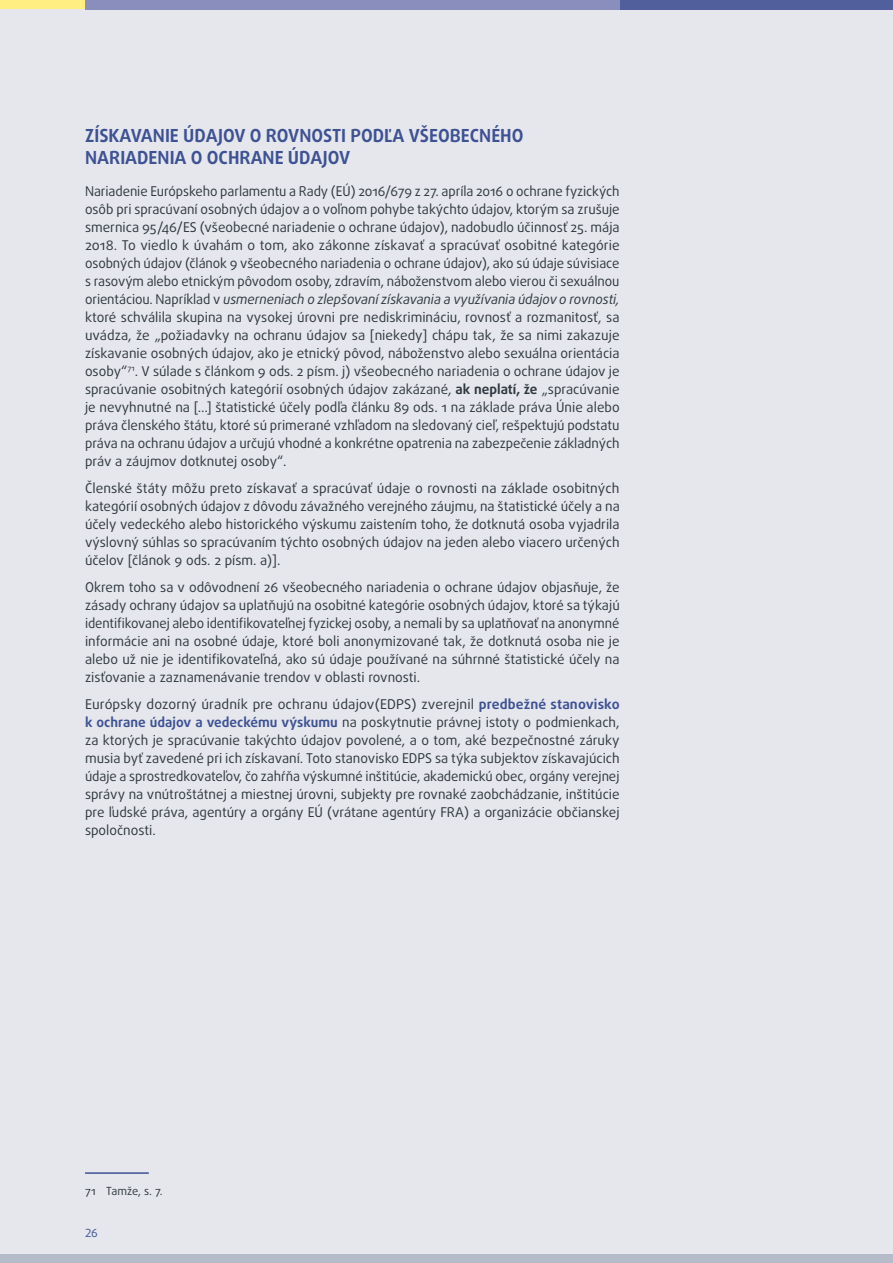
<style>
.page{position:relative;width:893px;height:1263px;background:#fff}
.page>*{position:absolute;margin:0;border:0;box-sizing:border-box;transform-origin:0 0}
.TITLE_2{font:700 18px/22.5px "Daxline Pro";color:#3e5293}
.BODYTEXT{font:13.5px/18px "Daxline Pro";color:#2f383f;text-align:justify}
.endnotes{font:11.25px "Daxline Pro";color:#2f383f}
.t1{font:11.25px "Daxline Pro";color:#3e5293}
.s1{font-style:italic}
.s2{font-weight:700}
.s3{font-weight:700;color:#3e5293}
</style>
<div class="page">
<div style="left:0;top:9px;width:893px;height:1249px;background:#e6e7ed"></div>
<div style="left:0;top:1254px;width:893px;height:9px;background:#b6bbca"></div>
<div style="left:393px;top:0;width:500px;height:10px;background:#51609d"></div>
<div style="left:85px;top:0;width:535px;height:10px;background:#8a8ebc"></div>
<div style="left:0;top:0;width:85px;height:9px;background:#ffee81"></div>
<hr style="left:85px;top:1172px;width:64px;height:2px;background:#3e5293">
<h2 class="TITLE_2" style="left:85px;top:124px;width:440px">ZÍSKAVANIE ÚDAJOV O ROVNOSTI PODĽA VŠEOBECNÉHO<br>NARIADENIA O OCHRANE ÚDAJOV</h2>
<p class="BODYTEXT" style="left:85px;top:182px;width:536px">Nariadenie Európskeho parlamentu a Rady (EÚ) 2016/679 z 27. apríla 2016 o ochrane fyzických osôb pri spracúvaní osobných údajov a o voľnom pohybe takýchto údajov, ktorým sa zrušuje smernica 95/46/ES (všeobecné nariadenie o ochrane údajov), nadobudlo účinnosť 25. mája 2018. To viedlo k úvahám o tom, ako zákonne získavať a spracúvať osobitné kategórie osobných údajov (článok 9 všeobecného nariadenia o ochrane údajov), ako sú údaje súvisiace s rasovým alebo etnickým pôvodom osoby, zdravím, náboženstvom alebo vierou či sexuálnou orientáciou. Napríklad v <span class="s1">usmerneniach o zlepšovaní získavania a využívania údajov o rovnosti, </span>ktoré schválila skupina na vysokej úrovni pre nediskrimináciu, rovnosť a rozmanitosť, sa uvádza, že „požiadavky na ochranu údajov sa [niekedy] chápu tak, že sa nimi zakazuje získavanie osobných údajov, ako je etnický pôvod, náboženstvo alebo sexuálna orientácia osoby“<sup>71</sup>. V súlade s článkom 9 ods. 2 písm. j) všeobecného nariadenia o ochrane údajov je spracúvanie osobitných kategórií osobných údajov zakázané, <span class="s2">ak neplatí, že</span> „spracúvanie je nevyhnutné na […] štatistické účely podľa článku 89 ods. 1 na základe práva Únie alebo práva členského štátu, ktoré sú primerané vzhľadom na sledovaný cieľ, rešpektujú podstatu práva na ochranu údajov a určujú vhodné a konkrétne opatrenia na zabezpečenie základných práv a záujmov dotknutej osoby“.</p>
<p class="BODYTEXT" style="left:85px;top:479px;width:536px">Členské štáty môžu preto získavať a spracúvať údaje o rovnosti na základe osobitných kategórií osobných údajov z dôvodu závažného verejného záujmu, na štatistické účely a na účely vedeckého alebo historického výskumu zaistením toho, že dotknutá osoba vyjadrila výslovný súhlas so spracúvaním týchto osobných údajov na jeden alebo viacero určených účelov [článok 9 ods. 2 písm. a)].</p>
<p class="BODYTEXT" style="left:85px;top:578px;width:536px">Okrem toho sa v odôvodnení 26 všeobecného nariadenia o ochrane údajov objasňuje, že zásady ochrany údajov sa uplatňujú na osobitné kategórie osobných údajov, ktoré sa týkajú identifikovanej alebo identifikovateľnej fyzickej osoby, a nemali by sa uplatňovať na anonymné informácie ani na osobné údaje, ktoré boli anonymizované tak, že dotknutá osoba nie je alebo už nie je identifikovateľná, ako sú údaje používané na súhrnné štatistické účely na zisťovanie a zaznamenávanie trendov v oblasti rovnosti.</p>
<p class="BODYTEXT" style="left:85px;top:695px;width:536px">Európsky dozorný úradník pre ochranu údajov(EDPS) zverejnil <span class="s3">predbežné stanovisko k ochrane údajov a vedeckému výskumu</span> na poskytnutie právnej istoty o podmienkach, za ktorých je spracúvanie takýchto údajov povolené, a o tom, aké bezpečnostné záruky musia byť zavedené pri ich získavaní. Toto stanovisko EDPS sa týka subjektov získavajúcich údaje a sprostredkovateľov, čo zahŕňa výskumné inštitúcie, akademickú obec, orgány verejnej správy na vnútroštátnej a miestnej úrovni, subjekty pre rovnaké zaobchádzanie, inštitúcie pre ľudské práva, agentúry a orgány EÚ (vrátane agentúry FRA) a organizácie občianskej spoločnosti.</p>
<p class="endnotes" style="left:85px;top:1183px;width:79px">71 Tamže, s. 7.</p>
<p class="t1" style="left:85px;top:1225px;width:14px">26</p>
</div>
